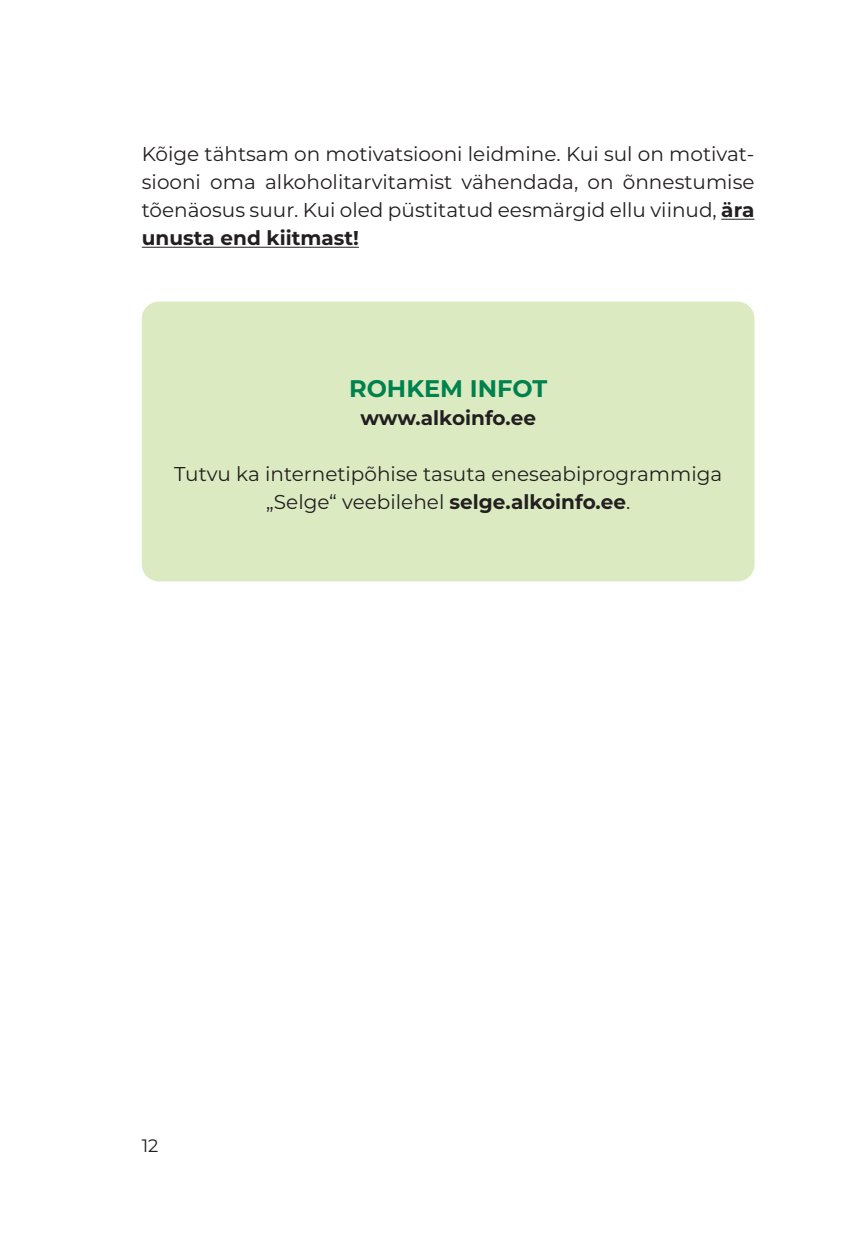
<style>
.page{position:relative;width:868px;height:1248px;background:#fff}
.page>*{position:absolute;margin:0;border:0;box-sizing:border-box;transform-origin:0 0}
.t1{font:700 24px "Montserrat";color:#00814d}
.t2{font:20px/28px "Montserrat";color:#231f20;text-align:justify}
.t3{font:700 20px "Montserrat";color:#231f20}
.t4{font:18px "Montserrat";color:#231f20}
.s1{font-weight:700}
</style>
<div class="page">
<hr style="left:721px;top:219px;width:33px;height:1px;background:#231f20">
<hr style="left:142px;top:247px;width:217px;height:1px;background:#231f20">
<div style="left:142px;top:301px;width:612px;height:280px;background:#dbeac1;border-radius:17px"></div>
<p class="t2" style="left:142px;top:139px;width:614px">Kõige tähtsam on motivatsiooni leidmine. Kui sul on motivat&shy;siooni oma alkoholitarvitamist vähendada, on õnnestumise tõenäosus suur. Kui oled püstitatud eesmärgid ellu viinud, <span class="s1">ära unusta end kiitmast!</span></p>
<p class="t1" style="left:349px;top:371px;width:200px">ROHKEM INFOT</p>
<p class="t3" style="left:360px;top:403px;width:177px">www.alkoinfo.ee</p>
<p class="t2" style="left:174px;top:459px;width:549px;text-align:center">Tutvu ka internetipõhise tasuta eneseabiprogrammiga „Selge“ veebilehel <span class="s1">selge.alkoinfo.ee</span>.</p>
<p class="t4" style="left:142px;top:1133px;width:18px">12</p>
</div>
